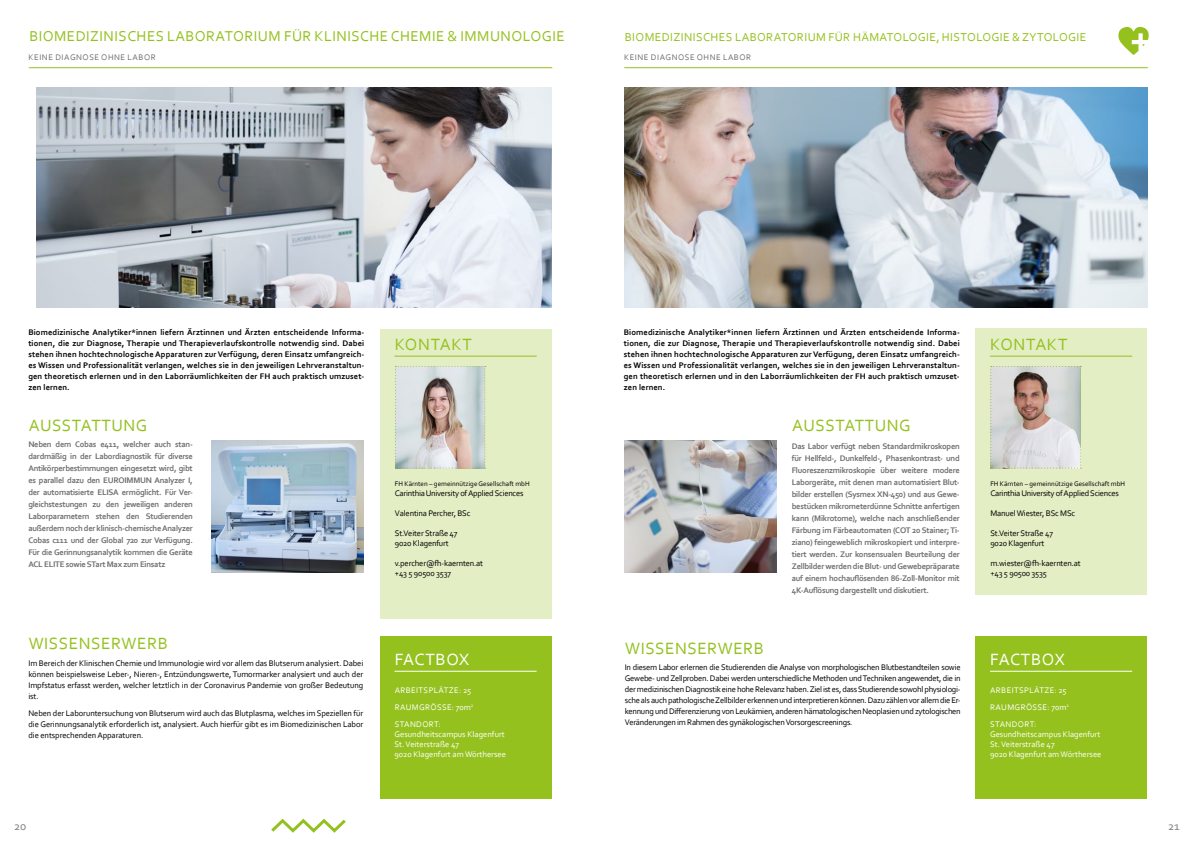
<style>
.page{position:relative;width:1191px;height:842px;background:#fff}
.page>*{position:absolute;margin:0;border:0;box-sizing:border-box;transform-origin:0 0}
.t1{font:17.1px "Corbel";letter-spacing:.03em;color:#95c11f}
.t2{font:17.1px "Corbel";letter-spacing:.035em;color:#fff}
.t3{font:15px "Corbel";letter-spacing:.03em;color:#95c11f}
.t4{font:12px "Corbel";letter-spacing:.03em;color:#95c11f}
.t5{font:12px "Corbel";color:#7c7b7b}
.t6{font:8.5px/11px "Corbel";letter-spacing:-.02em;color:#000}
.t7{font:700 8.5px/12px "Corbel";letter-spacing:-.03em;color:#706f6f;text-align:justify}
.t8{font:700 8.5px/11px "Corbel";letter-spacing:.01em;color:#000;text-align:justify}
.t9{font:8.5px/10.2px "Corbel";color:#fff}
.t10{font:8.5px/17.1px "Corbel";letter-spacing:.04em;color:#fff}
.t11{font:8.5px "Corbel";letter-spacing:.06em;color:#706f6f}
.t12{font:7px "Corbel";color:#000}
</style>
<div class="page">
<svg style="left:271px;top:818px;width:75px;height:15px"></svg>
<hr style="left:29px;top:67px;width:523px;height:1px;background:#95c11f">
<div style="left:380px;top:329px;width:171px;height:290px;background:#e3eec5"></div>
<hr style="left:394px;top:356px;width:142px;height:1px;background:#95c11f">
<img style="left:395px;top:366px;width:91px;height:102px">
<div style="left:380px;top:636px;width:171px;height:163px;background:#95c11f"></div>
<hr style="left:394px;top:671px;width:142px;height:1px;background:#fff">
<img style="left:36px;top:87px;width:515px;height:220px">
<img style="left:211px;top:440px;width:152px;height:132px">
<img style="left:625px;top:440px;width:151px;height:132px">
<hr style="left:624px;top:67px;width:523px;height:1px;background:#95c11f">
<div style="left:975px;top:329px;width:172px;height:266px;background:#e3eec5"></div>
<hr style="left:990px;top:356px;width:142px;height:1px;background:#95c11f">
<svg style="left:990px;top:366px;width:91px;height:102px;background:#cbc6c3"></svg>
<div style="left:975px;top:636px;width:172px;height:163px;background:#95c11f"></div>
<hr style="left:990px;top:671px;width:142px;height:1px;background:#fff">
<svg style="left:1118px;top:27px;width:31px;height:28px"></svg>
<img style="left:624px;top:87px;width:523px;height:220px">
<h2 class="t3" style="left:29px;top:27px;width:537px">BIOMEDIZINISCHES LABORATORIUM FÜR KLINISCHE CHEMIE &amp; IMMUNOLOGIE</h2>
<p class="t11" style="left:29px;top:51px;width:129px">KEINE DIAGNOSE OHNE LABOR</p>
<h3 class="t4" style="left:625px;top:30px;width:463px">BIOMEDIZINISCHES LABORATORIUM FÜR HÄMATOLOGIE, HISTOLOGIE &amp; ZYTOLOGIE</h3>
<p class="t11" style="left:624px;top:51px;width:129px">KEINE DIAGNOSE OHNE LABOR</p>
<p class="t8" style="left:28px;top:326px;width:337px">Biomedizinische Analytiker*innen liefern Ärztinnen und Ärzten entscheidende Informa&shy;tionen, die zur Diagnose, Therapie und Therapieverlaufskontrolle notwendig sind. Dabei stehen ihnen hochtechnologische Apparaturen zur Verfügung, deren Einsatz umfangreich&shy;es Wissen und Professionalität verlangen, welches sie in den jeweiligen Lehrveranstaltun&shy;gen theoretisch erlernen und in den Laborräumlichkeiten der FH auch praktisch umzuset&shy;zen lernen.</p>
<h1 class="t1" style="left:29px;top:415px;width:120px">AUSSTATTUNG</h1>
<p class="t7" style="left:28px;top:438px;width:166px">Neben dem Cobas e411, welcher auch stan&shy;dardmäßig in der Labordiagnostik für diverse Antikörperbestimmungen eingesetzt wird, gibt es parallel dazu den EUROIMMUN Analyzer I, der automatisierte ELISA ermöglicht. Für Ver&shy;gleichstestungen zu den jeweiligen anderen Laborparametern stehen den Studierenden außerdem noch der klinisch-chemische Analyzer Cobas c111 und der Global 720 zur Verfügung.<br>Für die Gerinnungsanalytik kommen die Geräte ACL ELITE sowie STart Max zum Einsatz</p>
<h1 class="t1" style="left:29px;top:633px;width:141px">WISSENSERWERB</h1>
<p class="t6" style="left:28px;top:657px;width:336px;text-align:justify">Im Bereich der Klinischen Chemie und Immunologie wird vor allem das Blutserum analysiert. Dabei können beispielsweise Leber-, Nieren-, Entzündungswerte, Tumormarker analysiert und auch der Impfstatus erfasst werden, welcher letztlich in der Coronavirus Pandemie von großer Bedeutung ist.</p>
<p class="t6" style="left:28px;top:707px;width:336px;text-align:justify">Neben der Laboruntersuchung von Blutserum wird auch das Blutplasma, welches im Speziellen für die Gerinnungsanalytik erforderlich ist, analysiert. Auch hierfür gibt es im Biomedizinischen Labor die entsprechenden Apparaturen.</p>
<h1 class="t1" style="left:395px;top:333px;width:79px">KONTAKT</h1>
<p class="t12" style="left:395px;top:479px;width:136px">FH Kärnten – gemeinnützige Gesellschaft mbH</p>
<p class="t6" style="left:395px;top:487px;width:130px">Carinthia University of Applied Sciences</p>
<p class="t6" style="left:395px;top:507px;width:77px">Valentina Percher, BSc</p>
<p class="t6" style="left:395px;top:528px;width:64px;line-height:10px">St.Veiter Straße 47<br>9020 Klagenfurt</p>
<p class="t6" style="left:395px;top:558px;width:90px;line-height:10px">v.percher@fh-kaernten.at +43 5 90500 3537</p>
<h1 class="t2" style="left:395px;top:648px;width:76px">FACTBOX</h1>
<p class="t10" style="left:395px;top:681px;width:80px">ARBEITSPLÄTZE: 25<br>RAUMGRÖSSE: 70m<sup>2<br></sup>STANDORT:</p>
<p class="t9" style="left:394px;top:729px;width:113px">Gesundheitscampus Klagenfurt<br>St.Veiterstraße 47<br>9020 Klagenfurt am Wörthersee</p>
<p class="t8" style="left:624px;top:326px;width:337px">Biomedizinische Analytiker*innen liefern Ärztinnen und Ärzten entscheidende Informa&shy;tionen, die zur Diagnose, Therapie und Therapieverlaufskontrolle notwendig sind. Dabei stehen ihnen hochtechnologische Apparaturen zur Verfügung, deren Einsatz umfangreich&shy;es Wissen und Professionalität verlangen, welches sie in den jeweiligen Lehrveranstaltun&shy;gen theoretisch erlernen und in den Laborräumlichkeiten der FH auch praktisch umzuset&shy;zen lernen.</p>
<h1 class="t1" style="left:792px;top:415px;width:120px">AUSSTATTUNG</h1>
<p class="t7" style="left:792px;top:440px;width:169px">Das Labor verfügt neben Standardmikroskopen für Hellfeld-, Dunkelfeld-, Phasenkontrast- und Fluoreszenzmikroskopie über weitere modere Laborgeräte, mit denen man automatisiert Blut&shy;bilder erstellen (Sysmex XN-450) und aus Gewe&shy;bestücken mikrometerdünne Schnitte anfertigen kann (Mikrotome), welche nach anschließender Färbung im Färbeautomaten (COT 20 Stainer; Ti&shy;ziano) feingeweblich mikroskopiert und interpre&shy;tiert werden. Zur konsensualen Beurteilung der Zellbilder werden die Blut- und Gewebepräparate auf einem hochauflösenden 86-Zoll-Monitor mit 4K-Auflösung dargestellt und diskutiert.</p>
<h1 class="t1" style="left:625px;top:638px;width:140px">WISSENSERWERB</h1>
<p class="t6" style="left:625px;top:661px;width:337px;text-align:justify">In diesem Labor erlernen die Studierenden die Analyse von morphologischen Blutbestandteilen sowie Gewebe- und Zellproben. Dabei werden unterschiedliche Methoden und Techniken angewendet, die in der medizinischen Diagnostik eine hohe Relevanz haben. Ziel ist es, dass Studierende sowohl physiologi&shy;sche als auch pathologische Zellbilder erkennen und interpretieren können. Dazu zählen vor allem die Er&shy;kennung und Differenzierung von Leukämien, anderen hämatologischen Neoplasien und zytologischen Veränderungen im Rahmen des gynäkologischen Vorsorgescreenings.</p>
<h1 class="t1" style="left:990px;top:333px;width:79px">KONTAKT</h1>
<p class="t12" style="left:990px;top:479px;width:136px">FH Kärnten – gemeinnützige Gesellschaft mbH</p>
<p class="t6" style="left:990px;top:487px;width:130px">Carinthia University of Applied Sciences</p>
<p class="t6" style="left:990px;top:507px;width:86px">Manuel Wiester, BSc MSc</p>
<p class="t6" style="left:990px;top:528px;width:64px;line-height:10px">St.Veiter Straße 47<br>9020 Klagenfurt</p>
<p class="t6" style="left:990px;top:558px;width:92px;line-height:10px">m.wiester@fh-kaernten.at +43 5 90500 3535</p>
<h1 class="t2" style="left:990px;top:648px;width:76px">FACTBOX</h1>
<p class="t10" style="left:990px;top:681px;width:80px">ARBEITSPLÄTZE: 25<br>RAUMGRÖSSE: 70m<sup>2<br></sup>STANDORT:</p>
<p class="t9" style="left:990px;top:729px;width:113px">Gesundheitscampus Klagenfurt<br>St.Veiterstraße 47<br>9020 Klagenfurt am Wörthersee</p>
<h3 class="t5" style="left:14px;top:819px;width:14px">20</h3>
<h3 class="t5" style="left:1168px;top:819px;width:13px">21</h3>
</div>
